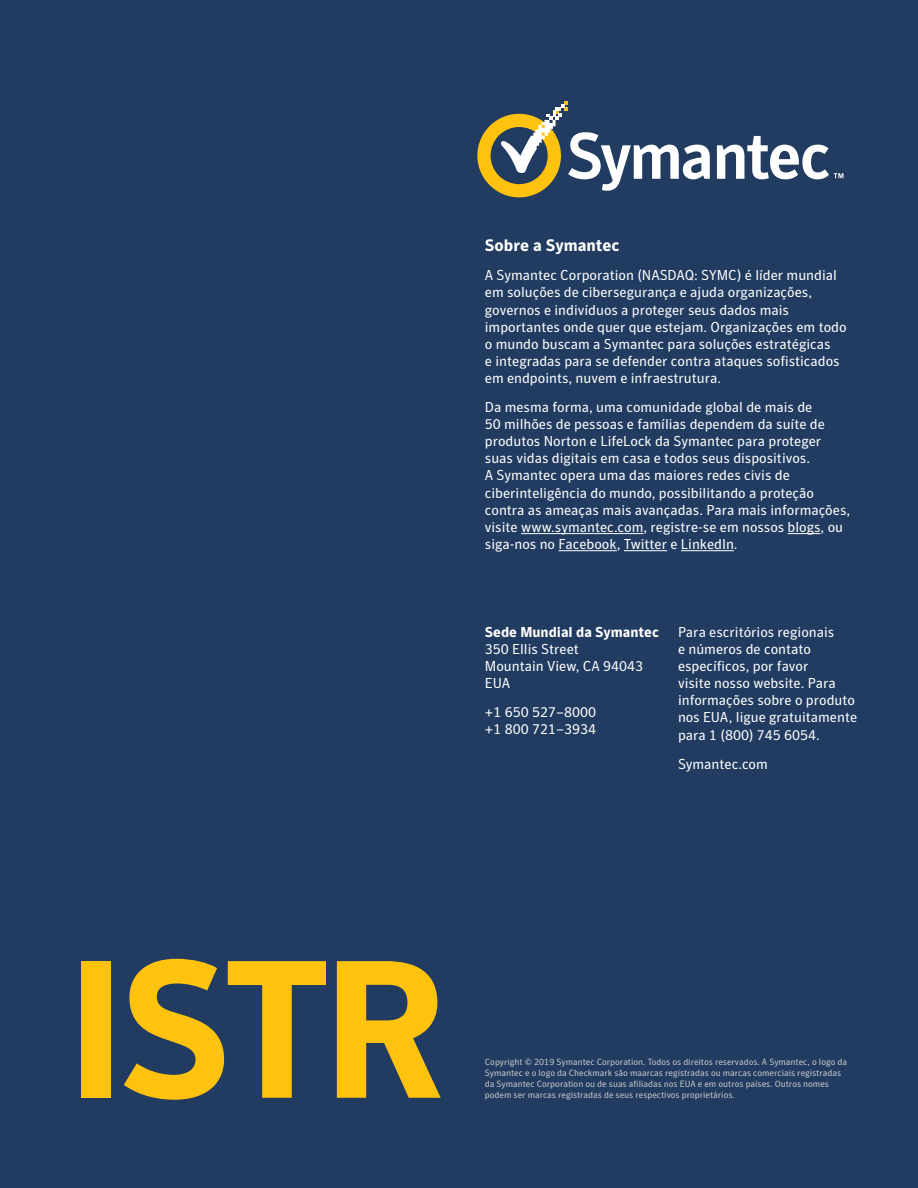
<style>
.page{position:relative;width:918px;height:1188px;background:#213c60}
.page>*{position:absolute;margin:0;border:0;box-sizing:border-box;transform-origin:0 0}
.t1{font:700 194.4px "Symantec Sans";color:#ffc20e}
.t2{font:700 16.5px "Symantec Sans";color:#fff}
.t3{font:14.25px/17.1px "Symantec Sans";color:#fff}
.t4{font:700 14.25px "Symantec Sans";color:#fff}
.t5{font:9px/10.8px "Symantec Sans";color:#c7c8ca}
</style>
<div class="page">
<svg style="left:717px;top:136px;width:126px;height:43px"></svg>
<svg style="left:477px;top:101px;width:233px;height:96px"></svg>
<hr style="left:521px;top:533px;width:122px;height:1px;background:#fff">
<hr style="left:788px;top:533px;width:33px;height:1px;background:#fff">
<hr style="left:559px;top:550px;width:58px;height:1px;background:#fff">
<hr style="left:624px;top:550px;width:43px;height:1px;background:#fff">
<hr style="left:681px;top:550px;width:53px;height:1px;background:#fff">
<p class="t2" style="left:485px;top:236px;width:136px">Sobre a Symantec</p>
<p class="t3" style="left:485px;top:267px;width:363px">A Symantec Corporation (NASDAQ: SYMC) é líder mundial em soluções de cibersegurança e ajuda organizações, governos e indivíduos a proteger seus dados mais importantes onde quer que estejam. Organizações em todo o mundo buscam a Symantec para soluções estratégicas<br>e integradas para se defender contra ataques sofisticados em endpoints, nuvem e infraestrutura.</p>
<p class="t3" style="left:485px;top:398px;width:367px">Da mesma forma, uma comunidade global de mais de<br>50 milhões de pessoas e famílias dependem da suíte de produtos Norton e LifeLock da Symantec para proteger suas vidas digitais em casa e todos seus dispositivos.<br>A Symantec opera uma das maiores redes civis de ciberinteligência do mundo, possibilitando a proteção contra as ameaças mais avançadas. Para mais informações, visite www.symantec.com, registre-se em nossos blogs, ou siga-nos no Facebook, Twitter e LinkedIn.</p>
<p class="t4" style="left:485px;top:623px;width:176px">Sede Mundial da Symantec</p>
<p class="t3" style="left:485px;top:640px;width:160px">350 Ellis Street<br>Mountain View, CA 94043<br>EUA</p>
<p class="t3" style="left:485px;top:704px;width:113px">+1 650 527–8000 +1 800 721–3934</p>
<p class="t3" style="left:678px;top:623px;width:181px">Para escritórios regionais<br>e números de contato específicos, por favor<br>visite nosso website. Para informações sobre o produto nos EUA, ligue gratuitamente para 1 (800) 745 6054.</p>
<p class="t3" style="left:678px;top:755px;width:91px">Symantec.com</p>
<h1 class="t1" style="left:65px;top:914px;width:383px">ISTR</h1>
<p class="t5" style="left:485px;top:1057px;width:364px">Copyright © 2019 Symantec Corporation. Todos os direitos reservados. A Symantec, o logo da<br>Symantec e o logo da Checkmark são maarcas registradas ou marcas comerciais registradas da Symantec Corporation ou de suas afiliadas nos EUA e em outros países. Outros nomes</p>
<p class="t5" style="left:485px;top:1089px;width:251px">podem ser marcas registradas de seus respectivos proprietários.</p>
</div>
